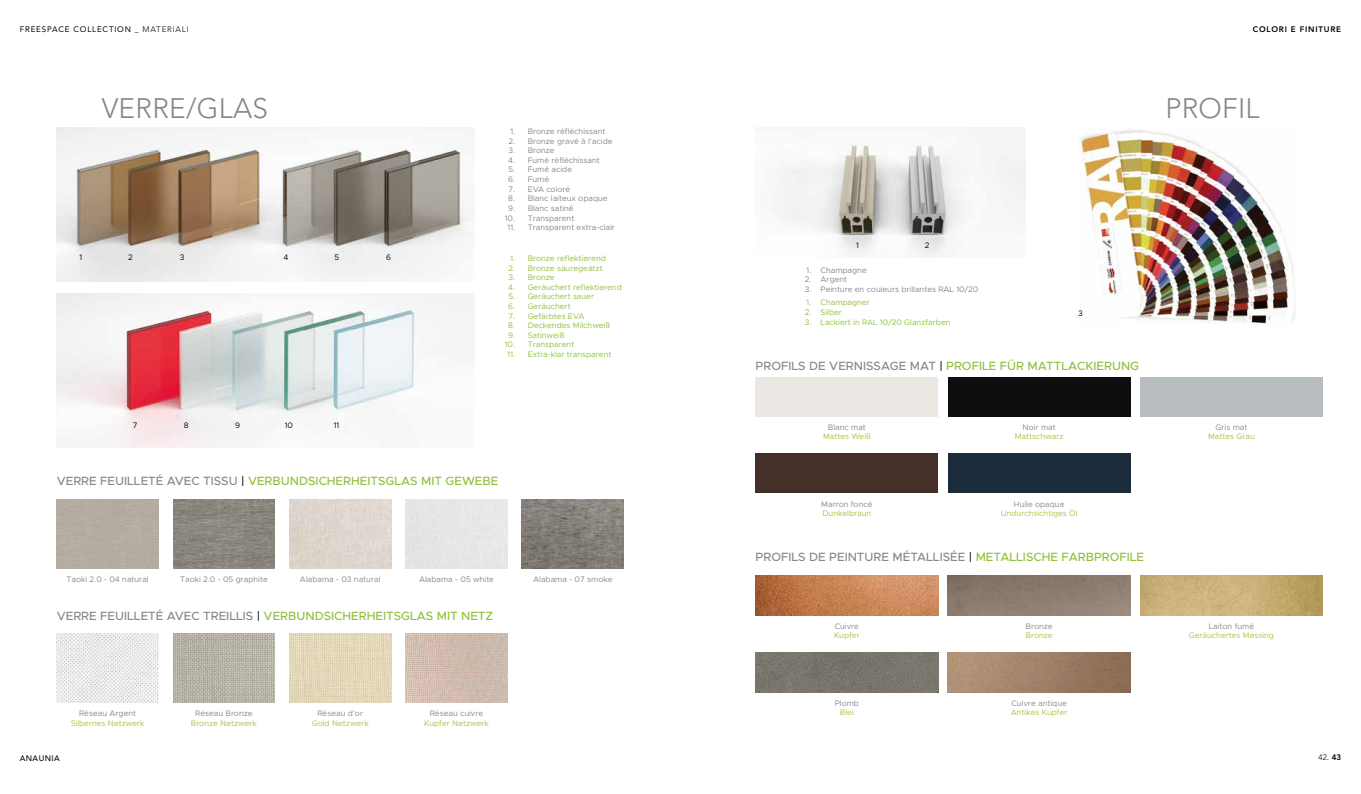
<style>
.page{position:relative;width:1361px;height:794px;background:#fff}
.page>*{position:absolute;margin:0;border:0;box-sizing:border-box;transform-origin:0 0}
.t1{font:300 28px "Avenir LT Pro";letter-spacing:.01em;color:#878787}
.t2{font:500 12px "Metropolis";color:#8fc03c}
.t3{font:500 12px "Metropolis";color:#878787}
.t4{font:8px/9.6px "Metropolis";color:#878787}
.t5{font:8px/9.6px "Metropolis";color:#8fc03c}
.t6{font:8px "Metropolis";color:#a2c73b}
.t7{font:8px "Avenir LT Pro";letter-spacing:.1em;color:#000}
.t8{font:8px "Metropolis";color:#000}
.t9{font:800 8px "Avenir LT Pro";letter-spacing:.1em;color:#000}
.t10{font:500 8px "Avenir LT Pro";letter-spacing:.05em;color:#000}
.t11{font:300 8px "Avenir LT Pro";color:#000}
.s1{font-weight:300}
.s2{color:#878787}
.s3{color:#000}
.s4{color:#8fc03c}
.s5{font-family:"Stolzl";font-weight:400}
.s6{font-weight:800}
</style>
<div class="page">
<img style="left:57px;top:128px;width:415px;height:154px">
<img style="left:57px;top:293px;width:418px;height:154px">
<img style="left:173px;top:499px;width:102px;height:69px">
<img style="left:57px;top:634px;width:102px;height:69px">
<img style="left:173px;top:634px;width:102px;height:69px">
<img style="left:289px;top:499px;width:102px;height:69px">
<img style="left:289px;top:634px;width:102px;height:69px">
<img style="left:406px;top:634px;width:101px;height:69px">
<img style="left:522px;top:499px;width:102px;height:69px">
<img style="left:783px;top:143px;width:242px;height:114px">
<img style="left:1079px;top:129px;width:216px;height:195px">
<div style="left:1140px;top:377px;width:182px;height:39px;background:#b8bdc0"></div>
<div style="left:755px;top:377px;width:183px;height:39px;background:#ebe8e3"></div>
<div style="left:755px;top:453px;width:183px;height:40px;background:#442f29"></div>
<div style="left:948px;top:377px;width:182px;height:39px;background:#0e0e10"></div>
<div style="left:948px;top:453px;width:182px;height:40px;background:#1a2b3c"></div>
<img style="left:1140px;top:575px;width:182px;height:40px">
<img style="left:755px;top:575px;width:183px;height:40px">
<img style="left:948px;top:575px;width:182px;height:40px">
<img style="left:755px;top:652px;width:183px;height:40px">
<img style="left:948px;top:652px;width:182px;height:40px">
<p class="t7" style="left:20px;top:24px;width:170px">FREESPACE COLLECTION _ <span class="s1">MATERIALI</span></p>
<p class="t9" style="left:1252px;top:24px;width:90px">COLORI E FINITURE</p>
<h1 class="t1" style="left:102px;top:91px;width:168px">VERRE/GLAS</h1>
<h1 class="t1" style="left:1165px;top:91px;width:96px">PROFIL</h1>
<p class="t4" style="left:528px;top:126px;width:89px">Bronze réfléchissant<br>Bronze gravé à l’acide<br>Bronze<br>Fumé réfléchissant<br>Fumé acide<br>Fumé<br>EVA coloré<br>Blanc laiteux opaque<br>Blanc satiné<br>Transparent<br>Transparent extra-clair</p>
<p class="t4" style="left:505px;top:126px;width:12px;text-align:right">1.<br>2.<br>3.<br>4.<br>5.<br>6.<br>7.<br>8.<br>9.<br>10.<br>11.</p>
<p class="t8" style="left:80px;top:252px;width:4px">1</p>
<p class="t8" style="left:128px;top:252px;width:6px">2</p>
<p class="t8" style="left:180px;top:252px;width:6px">3</p>
<p class="t8" style="left:284px;top:252px;width:6px">4</p>
<p class="t8" style="left:335px;top:252px;width:6px">5</p>
<p class="t8" style="left:386px;top:252px;width:6px">6</p>
<p class="t5" style="left:505px;top:253px;width:12px;text-align:right">1.<br>2.<br>3.<br>4.<br>5.<br>6.<br>7.<br>8.<br>9.<br>10.<br>11.</p>
<p class="t5" style="left:528px;top:253px;width:96px">Bronze reflektierend<br>Bronze säuregeätzt<br>Bronze<br>Geräuchert reflektierend<br>Geräuchert sauer<br>Geräuchert<br>Gefärbtes EVA<br>Deckendes Milchweiß<br>Satinweiß<br>Transparent<br>Extra-klar transparent</p>
<p class="t8" style="left:133px;top:420px;width:6px">7</p>
<p class="t8" style="left:184px;top:420px;width:6px">8</p>
<p class="t8" style="left:235px;top:420px;width:6px">9</p>
<p class="t8" style="left:285px;top:420px;width:10px">10</p>
<p class="t8" style="left:334px;top:420px;width:7px">11</p>
<h2 class="t2" style="left:57px;top:473px;width:443px"><span class="s2">VERRE FEUILLETÉ AVEC TISSU</span> <span class="s3">|</span> VERBUNDSICHERHEITSGLAS MIT GEWEBE</h2>
<p class="t4" style="left:66px;top:574px;width:84px">Taoki 2.0 - 04 natural</p>
<p class="t4" style="left:180px;top:574px;width:89px">Taoki 2.0 - 05 graphite</p>
<p class="t4" style="left:300px;top:574px;width:82px">Alabama - 03 natural</p>
<p class="t4" style="left:419px;top:574px;width:77px">Alabama - 05 white</p>
<p class="t4" style="left:533px;top:574px;width:81px">Alabama - 07 smoke</p>
<h2 class="t2" style="left:57px;top:608px;width:438px"><span class="s2">VERRE FEUILLETÉ AVEC TREILLIS</span> <span class="s3">|</span> VERBUNDSICHERHEITSGLAS MIT NETZ</h2>
<p class="t4" style="left:79px;top:709px;width:58px">Réseau Argent</p>
<p class="t6" style="left:71px;top:718px;width:75px">Silbernes Netzwerk</p>
<p class="t10" style="left:20px;top:753px;width:41px">ANAUNIA</p>
<p class="t4" style="left:195px;top:709px;width:59px">Réseau Bronze</p>
<p class="t6" style="left:191px;top:718px;width:68px">Bronze Netzwerk</p>
<p class="t4" style="left:317px;top:709px;width:47px">Réseau d’or</p>
<p class="t6" style="left:312px;top:718px;width:58px">Gold Netzwerk</p>
<p class="t4" style="left:430px;top:709px;width:55px">Réseau cuivre</p>
<p class="t6" style="left:424px;top:718px;width:66px">Kupfer Netzwerk</p>
<p class="t4" style="left:805px;top:265px;width:8px;text-align:justify">1.<br>2.<br>3.</p>
<p class="t8" style="left:856px;top:240px;width:4px">1</p>
<p class="t8" style="left:925px;top:240px;width:6px">2</p>
<p class="t4" style="left:820px;top:265px;width:159px">Champagne<br>Argent<br>Peinture en couleurs brillantes RAL 10/20</p>
<p class="t5" style="left:820px;top:298px;width:131px">Champagner<br>Silber<br>Lackiert in RAL 10/20 Glanzfarben</p>
<p class="t5" style="left:805px;top:298px;width:8px;text-align:justify">1.<br>2.<br>3.</p>
<h2 class="t2" style="left:755px;top:358px;width:385px"><span class="s2">PROFILS DE VERNISSAGE MAT</span> <span class="s3">|</span> PROFILE FÜR MATTLACKIERUNG</h2>
<p class="t8" style="left:1078px;top:309px;width:6px">3</p>
<p class="t4" style="left:828px;top:422px;width:39px">Blanc mat</p>
<p class="t6" style="left:823px;top:432px;width:49px">Mattes Weiß</p>
<p class="t4" style="left:821px;top:499px;width:53px">Marron foncé</p>
<p class="t6" style="left:822px;top:508px;width:50px">Dunkelbraun</p>
<p class="t4" style="left:1022px;top:422px;width:35px">Noir mat</p>
<p class="t6" style="left:1014px;top:432px;width:50px">Mattschwarz</p>
<p class="t4" style="left:1014px;top:499px;width:52px">Huile opaque</p>
<p class="t6" style="left:1001px;top:508px;width:78px">Undurchsichtiges Öl</p>
<h2 class="t3" style="left:755px;top:550px;width:390px">PROFILS DE PEINTURE MÉTALLISÉE <span class="s3">|</span> <span class="s4">METALLISCHE FARBPROFILE</span></h2>
<p class="t4" style="left:835px;top:621px;width:26px">Cuivre</p>
<p class="t6" style="left:834px;top:630px;width:27px">Kupfer</p>
<p class="t4" style="left:835px;top:698px;width:26px">Plomb</p>
<p class="t6" style="left:840px;top:707px;width:15px">Blei</p>
<p class="t4" style="left:1025px;top:621px;width:29px">Bronze</p>
<p class="t6" style="left:1025px;top:630px;width:29px">Bronze</p>
<p class="t4" style="left:1011px;top:698px;width:57px">Cuivre antique</p>
<p class="t6" style="left:1011px;top:707px;width:58px">Antikes Kupfer</p>
<p class="t4" style="left:1215px;top:422px;width:33px">Gris mat</p>
<p class="t6" style="left:1208px;top:432px;width:48px">Mattes Grau</p>
<p class="t4" style="left:1208px;top:621px;width:47px">Laiton fumé</p>
<p class="t6" style="left:1189px;top:630px;width:87px">Geräuchertes Messing</p>
<p class="t11" style="left:1318px;top:753px;width:24px">42<span class="s5">.</span> <span class="s6">43</span></p>
</div>
